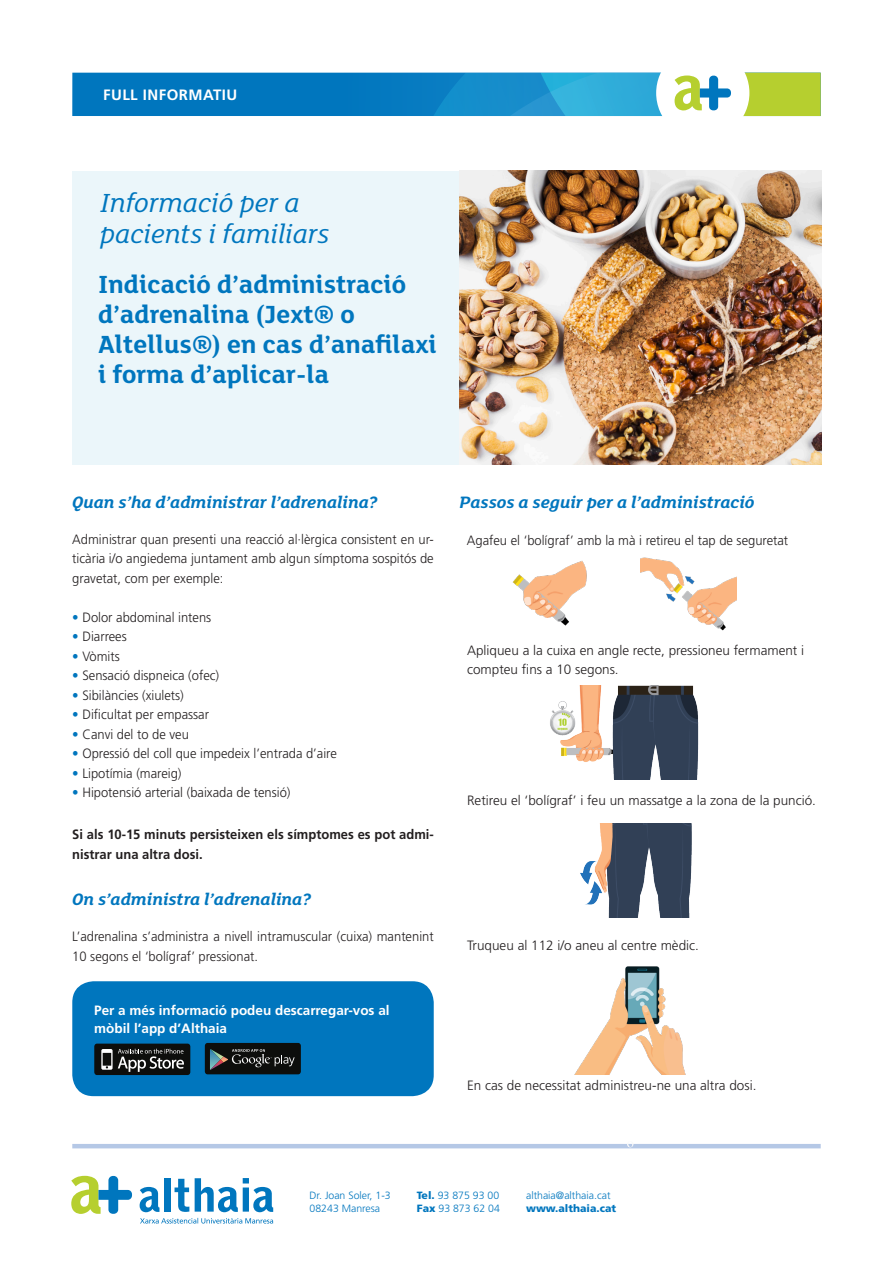
<style>
.page{position:relative;width:893px;height:1263px;background:#fff}
.page>*{position:absolute;margin:0;border:0;box-sizing:border-box;transform-origin:0 0}
.t1{font:italic 28.5px "FS Lola";color:#0076be}
.t2{font:700 27px/30px "FS Lola";color:#0076be}
.t3{font:italic 700 18px "FS Lola";color:#0076be}
.t4{font:700 15px "Frutiger LT Std";letter-spacing:.03em;color:#fff}
.t5{font:300 13.5px/19.5px "Frutiger LT Std";color:#231f20;text-align:justify;scale:.96 1}
.t6{font:300 13.5px "Frutiger LT Std";color:#231f20}
.t7{font:700 13.5px/19.5px "Frutiger LT Std";color:#231f20;scale:.96 1}
.t8{font:700 13.5px/18px "Frutiger LT Std";color:#fff}
.t9{font:300 10.5px "Frutiger LT Std";color:#0076be}
.t10{font:900 10.5px "Frutiger LT Std";color:#0076be}
.s1{color:#0076be}
.s2{font-weight:900}
</style>
<div class="page">
<div style="left:72px;top:171px;width:411px;height:293px;background:#ebf6fa"></div>
<img style="left:460px;top:171px;width:361px;height:293px">
<div style="left:72px;top:73px;width:749px;height:43px;background:#0076be"></div>
<svg style="left:71px;top:1176px;width:61px;height:38px"></svg>
<svg style="left:140px;top:1187px;width:19px;height:25px"></svg>
<div style="left:164px;top:1178px;width:7px;height:33px;background:#0076be"></div>
<svg style="left:175px;top:1179px;width:14px;height:33px"></svg>
<svg style="left:195px;top:1178px;width:78px;height:34px"></svg>
<svg style="left:140px;top:1218px;width:133px;height:5px"></svg>
<svg style="left:433px;top:73px;width:388px;height:43px;background:#65b6b4"></svg>
<hr style="left:72px;top:1144px;width:749px;height:4px;background:#b5c8e6">
<div style="left:72px;top:981px;width:362px;height:115px;background:#0076be;border-radius:21px"></div>
<div style="left:94px;top:1043px;width:96px;height:32px;background:#0d0e0c;border-radius:3px"></div>
<svg style="left:101px;top:1049px;width:83px;height:23px"></svg>
<div style="left:205px;top:1043px;width:96px;height:31px;background:#0d0e0c;border-radius:3px"></div>
<svg style="left:210px;top:1049px;width:85px;height:21px"></svg>
<img style="left:512px;top:561px;width:75px;height:65px">
<img style="left:550px;top:686px;width:149px;height:93px">
<img style="left:580px;top:824px;width:112px;height:93px">
<img style="left:575px;top:966px;width:111px;height:108px">
<img style="left:640px;top:557px;width:96px;height:74px">
<p class="t4" style="left:103px;top:86px;width:136px">FULL INFORMATIU</p>
<p class="t1" style="left:100px;top:184px;width:201px">Informació per a</p>
<p class="t1" style="left:100px;top:215px;width:231px">pacients i familiars</p>
<p class="t2" style="left:98px;top:268px;width:340px">Indicació d’administració d’adrenalina (Jext® o<br>Altellus®) en cas d’anafilaxi i forma d’aplicar-la</p>
<p class="t3" style="left:72px;top:489px;width:307px">Quan s’ha d’administrar l’adrenalina?</p>
<p class="t5" style="left:72px;top:529px;width:378px">Administrar quan presenti una reacció al·lèrgica consistent en ur&shy;ticària i/o angiedema juntament amb algun símptoma sospitós de gravetat, com per exemple:</p>
<p class="t5" style="left:72px;top:607px;width:146px"><span class="s1">•</span> Dolor abdominal intens</p>
<p class="t5" style="left:72px;top:627px;width:58px"><span class="s1">•</span> Diarrees</p>
<p class="t5" style="left:72px;top:646px;width:51px"><span class="s1">•</span> Vòmits</p>
<p class="t5" style="left:72px;top:666px;width:155px"><span class="s1">•</span> Sensació dispneica (ofec)</p>
<p class="t5" style="left:72px;top:685px;width:118px"><span class="s1">•</span> Sibilàncies (xiulets)</p>
<p class="t5" style="left:72px;top:705px;width:144px"><span class="s1">•</span> Dificultat per empassar</p>
<p class="t5" style="left:72px;top:724px;width:123px"><span class="s1">•</span> Canvi del to de veu</p>
<p class="t5" style="left:72px;top:744px;width:277px"><span class="s1">•</span> Opressió del coll que impedeix l’entrada d’aire</p>
<p class="t5" style="left:72px;top:763px;width:115px"><span class="s1">•</span> Lipotímia (mareig)</p>
<p class="t5" style="left:72px;top:783px;width:229px"><span class="s1">•</span> Hipotensió arterial (baixada de tensió)</p>
<p class="t7" style="left:72px;top:825px;width:378px">Si als 10-15 minuts persisteixen els símptomes es pot admi&shy;nistrar una altra dosi.</p>
<p class="t3" style="left:72px;top:887px;width:240px">On s’administra l’adrenalina?</p>
<p class="t5" style="left:72px;top:927px;width:378px">L’adrenalina s’administra a nivell intramuscular (cuixa) mantenint<br>10 segons el ‘bolígraf’ pressionat.</p>
<p class="t8" style="left:94px;top:1001px;width:297px">Per a més informació podeu descarregar-vos al mòbil l’app d’Althaia</p>
<p class="t3" style="left:460px;top:489px;width:296px">Passos a seguir per a l’administració</p>
<p class="t5" style="left:467px;top:531px;width:336px">Agafeu el ‘bolígraf’ amb la mà i retireu el tap de seguretat</p>
<p class="t6" style="left:467px;top:642px;width:339px">Apliqueu a la cuixa en angle recte, pressioneu fermament i</p>
<p class="t6" style="left:467px;top:662px;width:153px">compteu fins a 10 segons.</p>
<p class="t6" style="left:467px;top:793px;width:350px">Retireu el ‘bolígraf’ i feu un massatge a la zona de la punció.</p>
<p class="t6" style="left:467px;top:937px;width:233px">Truqueu al 112 i/o aneu al centre mèdic.</p>
<p class="t6" style="left:467px;top:1078px;width:291px">En cas de necessitat administreu-ne una altra dosi.</p>
<p class="t9" style="left:310px;top:1189px;width:83px">Dr. Joan Soler, 1-3</p>
<p class="t9" style="left:310px;top:1202px;width:72px">08243 Manresa</p>
<p class="t9" style="left:417px;top:1189px;width:84px"><span class="s2">Tel.</span> 93 875 93 00</p>
<p class="t9" style="left:417px;top:1202px;width:85px"><span class="s2">Fax</span> 93 873 62 04</p>
<p class="t9" style="left:526px;top:1189px;width:86px">althaia@althaia.cat</p>
<p class="t10" style="left:526px;top:1202px;width:92px">www.althaia.cat</p>
</div>
